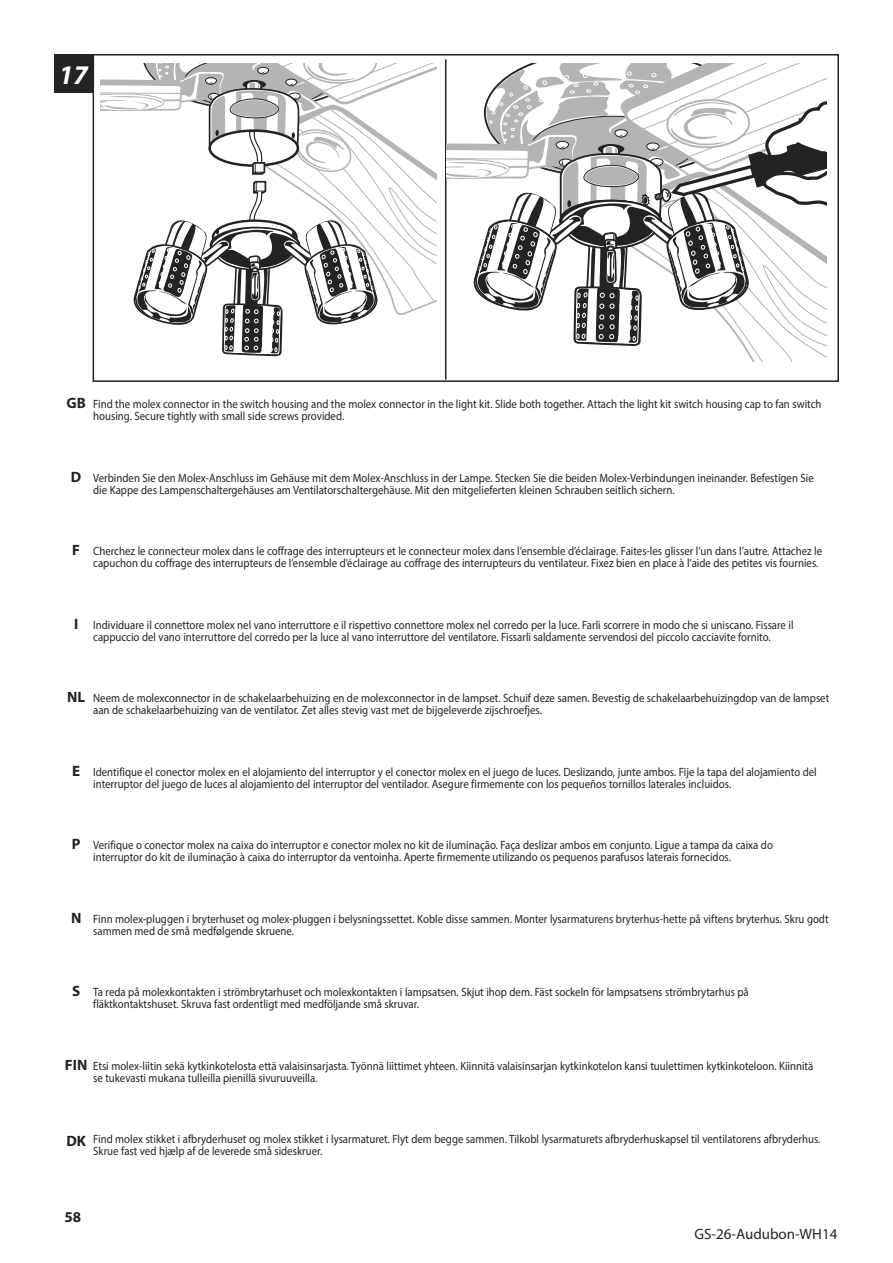
<style>
.page{position:relative;width:893px;height:1263px;background:#fff}
.page>*{position:absolute;margin:0;border:0;box-sizing:border-box;transform-origin:0 0}
.t1{font:italic 700 27px "Myriad Pro";color:#fff}
.t2{font:15px "Myriad Pro";color:#232323}
.t3{font:700 15px "Myriad Pro";color:#232323}
.t4{font:12px/12px "Myriad Pro";color:#232323;scale:.9 1}
</style>
<div class="page">
<div style="left:54px;top:54px;width:39px;height:39px;background:#232323"></div>
<div style="left:93px;top:54px;width:746px;height:328px;border:2px solid #232323"></div>
<hr style="left:445px;top:59px;width:1px;height:321px;background:#232323">
<svg style="left:100px;top:63px;width:336px;height:294px"></svg>
<svg style="left:446px;top:63px;width:380px;height:299px"></svg>
<h1 class="t1" style="left:59px;top:57px;width:31px">17</h1>
<p class="t3" style="left:67px;top:393px;width:21px">GB</p>
<p class="t4" style="left:93px;top:398px;width:811px">Find the molex connector in the switch housing and the molex connector in the light kit. Slide both together. Attach the light kit switch housing cap to fan switch housing. Secure tightly with small side screws provided.</p>
<p class="t3" style="left:71px;top:467px;width:12px">D</p>
<p class="t4" style="left:93px;top:471px;width:802px">Verbinden Sie den Molex-Anschluss im Gehäuse mit dem Molex-Anschluss in der Lampe. Stecken Sie die beiden Molex-Verbindungen ineinander. Befestigen Sie die Kappe des Lampenschaltergehäuses am Ventilatorschaltergehäuse. Mit den mitgelieferten kleinen Schrauben seitlich sichern.</p>
<p class="t3" style="left:72px;top:540px;width:9px">F</p>
<p class="t4" style="left:93px;top:545px;width:811px">Cherchez le connecteur molex dans le coffrage des interrupteurs et le connecteur molex dans l’ensemble d’éclairage. Faites-les glisser l’un dans l’autre. Attachez le capuchon du coffrage des interrupteurs de l’ensemble d’éclairage au coffrage des interrupteurs du ventilateur. Fixez bien en place à l’aide des petites vis fournies.</p>
<p class="t3" style="left:74px;top:614px;width:6px">I</p>
<p class="t4" style="left:93px;top:618px;width:780px">Individuare il connettore molex nel vano interruttore e il rispettivo connettore molex nel corredo per la luce. Farli scorrere in modo che si uniscano. Fissare il cappuccio del vano interruttore del corredo per la luce al vano interruttore del ventilatore. Fissarli saldamente servendosi del piccolo cacciavite fornito.</p>
<p class="t3" style="left:67px;top:687px;width:20px">NL</p>
<p class="t4" style="left:93px;top:692px;width:819px">Neem de molexconnector in de schakelaarbehuizing en de molexconnector in de lampset. Schuif deze samen. Bevestig de schakelaarbehuizingdop van de lampset aan de schakelaarbehuizing van de ventilator. Zet alles stevig vast met de bijgeleverde zijschroefjes.</p>
<p class="t3" style="left:72px;top:761px;width:10px">E</p>
<p class="t4" style="left:93px;top:765px;width:805px">Identifique el conector molex en el alojamiento del interruptor y el conector molex en el juego de luces. Deslizando, junte ambos. Fije la tapa del alojamiento del interruptor del juego de luces al alojamiento del interruptor del ventilador. Asegure firmemente con los pequeños tornillos laterales incluidos.</p>
<p class="t3" style="left:72px;top:834px;width:10px">P</p>
<p class="t4" style="left:93px;top:839px;width:757px">Verifique o conector molex na caixa do interruptor e conector molex no kit de iluminação. Faça deslizar ambos em conjunto. Ligue a tampa da caixa do interruptor do kit de iluminação à caixa do interruptor da ventoinha. Aperte firmemente utilizando os pequenos parafusos laterais fornecidos.</p>
<p class="t3" style="left:71px;top:908px;width:12px">N</p>
<p class="t4" style="left:93px;top:912px;width:819px">Finn molex-pluggen i bryterhuset og molex-pluggen i belysningssettet. Koble disse sammen. Monter lysarmaturens bryterhus-hette på viftens bryterhus. Skru godt sammen med de små medfølgende skruene.</p>
<p class="t3" style="left:72px;top:981px;width:10px">S</p>
<p class="t4" style="left:93px;top:986px;width:730px">Ta reda på molexkontakten i strömbrytarhuset och molexkontakten i lampsatsen. Skjut ihop dem. Fäst sockeln för lampsatsens strömbrytarhus på fläktkontaktshuset. Skruva fast ordentligt med medföljande små skruvar.</p>
<p class="t3" style="left:65px;top:1055px;width:24px">FIN</p>
<p class="t4" style="left:93px;top:1059px;width:802px">Etsi molex-liitin sekä kytkinkotelosta että valaisinsarjasta. Työnnä liittimet yhteen. Kiinnitä valaisinsarjan kytkinkotelon kansi tuulettimen kytkinkoteloon. Kiinnitä se tukevasti mukana tulleilla pienillä sivuruuveilla.</p>
<p class="t4" style="left:93px;top:1133px;width:809px">Find molex stikket i afbryderhuset og molex stikket i lysarmaturet. Flyt dem begge sammen. Tilkobl lysarmaturets afbryderhuskapsel til ventilatorens afbryderhus.<br>Skrue fast ved hjælp af de leverede små sideskruer.</p>
<p class="t3" style="left:66px;top:1131px;width:21px">DK</p>
<p class="t3" style="left:65px;top:1207px;width:18px">58</p>
<p class="t2" style="left:694px;top:1224px;width:145px">GS-26-Audubon-WH14</p>
</div>
